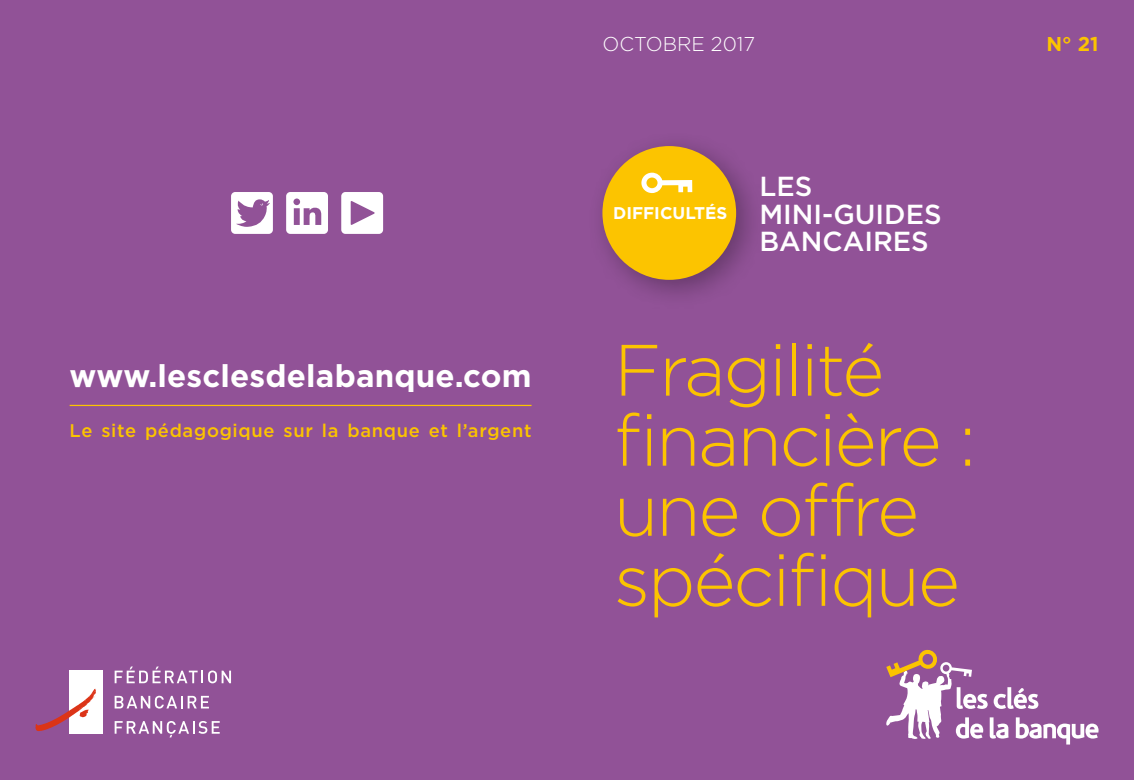
<style>
.page{position:relative;width:1134px;height:780px;background:#915297}
.page>*{position:absolute;margin:0;border:0;box-sizing:border-box;transform-origin:0 0}
.H1-Titre_guide{font:300 72.5px/70px "Gotham";letter-spacing:-.03em;color:#fcc400}
.URL{font:700 31.25px "Gotham";letter-spacing:.005em;color:#fff}
.H3_-_mini-guides{font:500 27.5px "Gotham";color:#fff}
.Date_parution{font:300 20px "Gotham";color:#fff}
.Numéro{font:700 20px "Gotham";color:#fcc400}
.Site_pédago{font:500 18.25px "Gotham";letter-spacing:.035em;color:#fcc400}
.H3_-_thème_guide{font:700 17px "Gotham";color:#fff}
</style>
<div class="page">
<svg style="left:886px;top:649px;width:212px;height:95px"></svg>
<div style="left:585px;top:129px;width:180px;height:180px;background:#000;opacity:.3"></div>
<div style="left:602px;top:146px;width:134px;height:134px;background:#fcc400;border-radius:50%"></div>
<svg style="left:641px;top:173px;width:51px;height:20px"></svg>
<hr style="left:70px;top:405px;width:461px;height:1px;background:#fcc400">
<svg style="left:115px;top:666px;width:116px;height:17px"></svg>
<svg style="left:115px;top:695px;width:94px;height:13px"></svg>
<svg style="left:115px;top:721px;width:105px;height:16px"></svg>
<div style="left:69px;top:670px;width:33px;height:63px;background:#fff"></div>
<svg style="left:35px;top:688px;width:61px;height:43px"></svg>
<svg style="left:231px;top:192px;width:42px;height:42px"></svg>
<svg style="left:286px;top:192px;width:42px;height:42px"></svg>
<svg style="left:341px;top:192px;width:42px;height:42px"></svg>
<p class="URL" style="left:70px;top:355px;width:463px">www.lesclesdelabanque.com</p>
<p class="Site_pédago" style="left:70px;top:418px;width:463px">Le site pédagogique sur la banque et l’argent</p>
<p class="Date_parution" style="left:602px;top:32px;width:154px">OCTOBRE 2017</p>
<p class="Numéro" style="left:1046px;top:31px;width:54px">N° 21</p>
<h3 class="H3_-_thème_guide" style="left:613px;top:202px;width:114px">DIFFICULTÉS</h3>
<h3 class="H3_-_mini-guides" style="left:759px;top:169px;width:54px">LES</h3>
<h3 class="H3_-_mini-guides" style="left:759px;top:196px;width:184px">MINI-GUIDES</h3>
<h3 class="H3_-_mini-guides" style="left:759px;top:224px;width:171px">BANCAIRES</h3>
<h1 class="H1-Titre_guide" style="left:614px;top:333px;width:364px">Fragilité financière : une offre spécifique</h1>
</div>
